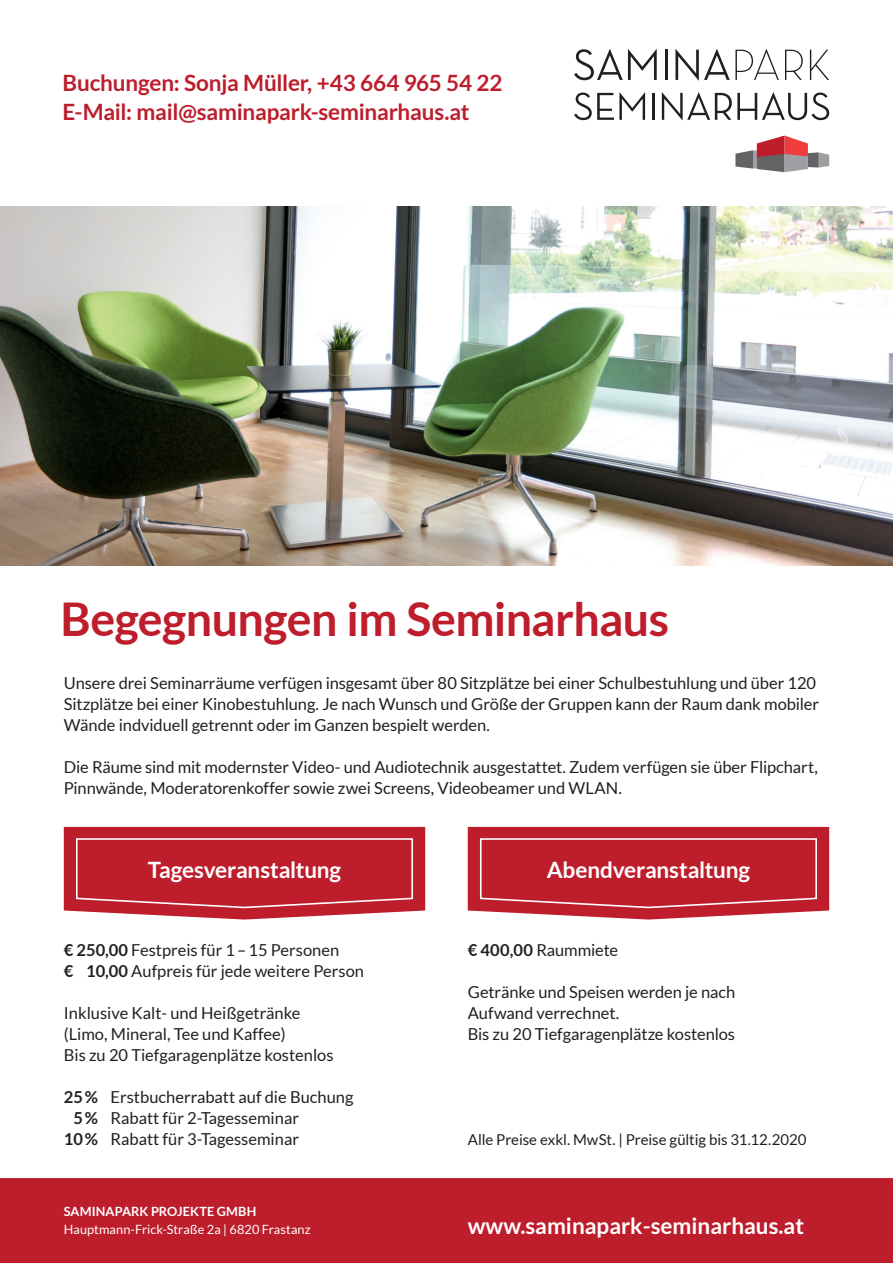
<style>
.page{position:relative;width:893px;height:1263px;background:#fff}
.page>*{position:absolute;margin:0;border:0;box-sizing:border-box;transform-origin:0 0}
.t1{font:700 46.5px "Lato";letter-spacing:-.01em;color:#be1d2c}
.t2{font:700 22.5px/28.5px "Lato";letter-spacing:-.01em;color:#be1d2c}
.t3{font:700 22.5px "Lato";letter-spacing:-.005em;color:#fff}
.t4{font:16.5px/21px "Lato";letter-spacing:-.005em;color:#231f20}
.t5{font:15px "Lato";letter-spacing:-.005em;color:#231f20}
.t6{font:12.75px "Lato";letter-spacing:.005em;color:#fff}
.t7{font:700 12.75px "Lato";letter-spacing:.005em;color:#fff}
.s1{font-weight:700}
</style>
<div class="page">
<img style="left:0;top:206px;width:893px;height:360px">
<div style="left:0;top:1176px;width:893px;height:87px;background:#be1d2c"></div>
<div style="left:0;top:1173px;width:893px;height:5px;background:#fff"></div>
<svg style="left:64px;top:827px;width:361px;height:92px;background:#c32f3d"></svg>
<svg style="left:468px;top:827px;width:361px;height:92px;background:#c32f3d"></svg>
<svg style="left:574px;top:49px;width:83px;height:31px"></svg>
<hr style="left:665px;top:50px;width:3px;height:30px;background:#231f20">
<svg style="left:675px;top:49px;width:104px;height:32px"></svg>
<svg style="left:785px;top:50px;width:18px;height:30px"></svg>
<svg style="left:810px;top:50px;width:19px;height:30px"></svg>
<svg style="left:735px;top:136px;width:94px;height:36px"></svg>
<svg style="left:574px;top:92px;width:71px;height:28px"></svg>
<hr style="left:652px;top:93px;width:3px;height:27px;background:#231f20">
<svg style="left:662px;top:92px;width:167px;height:28px"></svg>
<h2 class="t2" style="left:63px;top:69px;width:441px">Buchungen: Sonja Müller, +43 664 965 54 22<br>E-Mail: mail@saminapark-seminarhaus.at</h2>
<h1 class="t1" style="left:61px;top:593px;width:610px">Begegnungen im Seminarhaus</h1>
<p class="t4" style="left:64px;top:672px;width:757px">Unsere drei Seminarräume verfügen insgesamt über 80 Sitzplätze bei einer Schulbestuhlung und über 120<br>Sitzplätze bei einer Kinobestuhlung. Je nach Wunsch und Größe der Gruppen kann der Raum dank mobiler<br>Wände indviduell getrennt oder im Ganzen bespielt werden.</p>
<p class="t4" style="left:64px;top:756px;width:756px">Die Räume sind mit modernster Video- und Audiotechnik ausgestattet. Zudem verfügen sie über Flipchart,<br>Pinnwände, Moderatorenkoffer sowie zwei Screens, Videobeamer und WLAN.</p>
<h2 class="t3" style="left:148px;top:857px;width:195px">Tagesveranstaltung</h2>
<p class="t4" style="left:64px;top:939px;width:302px"><span class="s1">€ 250,00</span> Festpreis für 1–15 Personen<br><span class="s1">€ 10,00</span> Aufpreis für jede weitere Person</p>
<p class="t4" style="left:64px;top:1002px;width:271px">Inklusive Kalt- und Heißgetränke (Limo, Mineral, Tee und Kaffee)<br>Bis zu 20 Tiefgaragenplätze kostenlos</p>
<p class="t4" style="left:64px;top:1086px;width:291px"><span class="s1">25%</span> Erstbucherrabatt auf die Buchung</p>
<p class="t4" style="left:73px;top:1107px;width:227px"><span class="s1">5%</span> Rabatt für 2-Tagesseminar</p>
<p class="t4" style="left:64px;top:1128px;width:237px"><span class="s1">10%</span> Rabatt für 3-Tagesseminar</p>
<p class="t7" style="left:64px;top:1204px;width:194px">SAMINAPARK PROJEKTE GMBH</p>
<p class="t6" style="left:64px;top:1222px;width:248px">Hauptmann-Frick-Straße 2a | 6820 Frastanz</p>
<h2 class="t3" style="left:547px;top:857px;width:205px">Abendveranstaltung</h2>
<p class="t4" style="left:468px;top:939px;width:152px"><span class="s1">€ 400,00</span> Raummiete</p>
<p class="t4" style="left:468px;top:981px;width:269px">Getränke und Speisen werden je nach<br>Aufwand verrechnet.<br>Bis zu 20 Tiefgaragenplätze kostenlos</p>
<p class="t5" style="left:468px;top:1131px;width:340px">Alle Preise exkl. MwSt. | Preise gültig bis 31.12.2020</p>
<h2 class="t3" style="left:468px;top:1213px;width:338px">www.saminapark-seminarhaus.at</h2>
</div>
